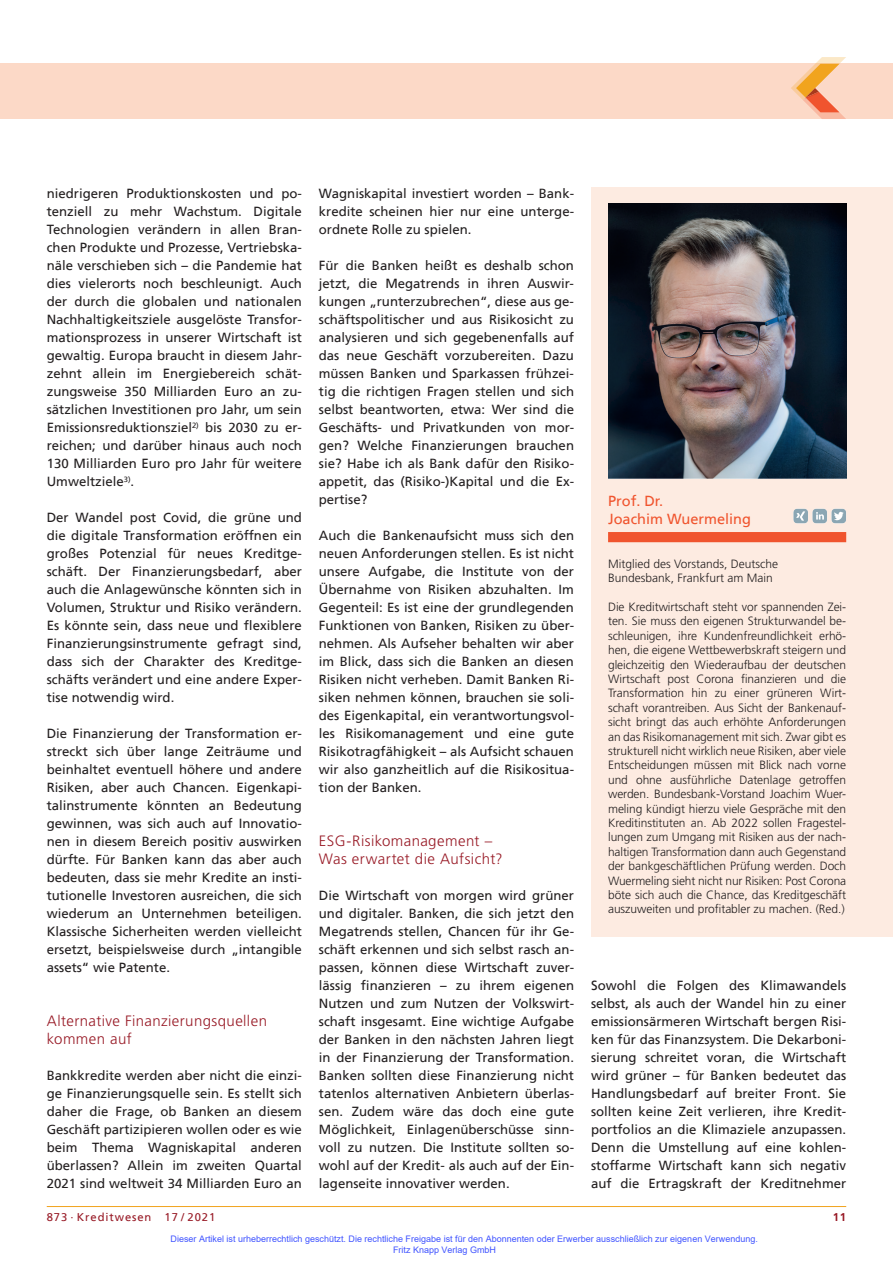
<style>
.page{position:relative;width:893px;height:1263px;background:#fff}
.page>*{position:absolute;margin:0;border:0;box-sizing:border-box;transform-origin:0 0}
.t1{font:300 15px/18px "Frutiger";letter-spacing:.025em;color:#981a26}
.t2{font:14.55px/17.4px "Frutiger";color:#f0542e}
.t3{font:13.2px/18px "Frutiger";color:#231f20;text-align:justify}
.t4{font:300 12px/14.4px "Frutiger";color:#231f20}
.t5{font:11.25px "Frutiger";letter-spacing:.08em;color:#981a26}
.t6{font:700 11.25px "Frutiger";color:#981a26}
.t7{font:9px/10.8px "Arial";color:#4054ff}
</style>
<div class="page">
<hr style="left:47px;top:1206px;width:799px;height:1px;background:#f1a31e">
<div style="left:0;top:64px;width:893px;height:55px;background:#fcd9c7"></div>
<svg style="left:791px;top:57px;width:55px;height:62px"></svg>
<div style="left:591px;top:187px;width:302px;height:749px;background:#fdebe1"></div>
<div style="left:608px;top:532px;width:238px;height:10px;background:#f0542e"></div>
<img style="left:608px;top:204px;width:238px;height:274px">
<svg style="left:793px;top:509px;width:53px;height:14px"></svg>
<p class="t3" style="left:47px;top:185px;width:257px">niedrigeren Produktionskosten und po&shy;tenziell zu mehr Wachstum. Digitale Technologien verändern in allen Bran&shy;chen Produkte und Prozesse, Vertriebska&shy;näle verschieben sich – die Pandemie hat dies vielerorts noch beschleunigt. Auch der durch die globalen und nationalen Nachhaltigkeitsziele ausgelöste Transfor&shy;mationsprozess in unserer Wirtschaft ist gewaltig. Europa braucht in diesem Jahr&shy;zehnt allein im Energiebereich schät&shy;zungsweise 350 Milliarden Euro an zu&shy;sätzlichen Investitionen pro Jahr, um sein Emissionsreduktionsziel<sup>2)</sup> bis 2030 zu er&shy;reichen; und darüber hinaus auch noch 130 Milliarden Euro pro Jahr für weitere Umweltziele<sup>3)</sup>.</p>
<p class="t3" style="left:47px;top:509px;width:257px">Der Wandel post Covid, die grüne und die digitale Transformation eröffnen ein großes Potenzial für neues Kreditge&shy;schäft. Der Finanzierungsbedarf, aber auch die Anlagewünsche könnten sich in Volumen, Struktur und Risiko verändern.<br>Es könnte sein, dass neue und flexiblere Finanzierungsinstrumente gefragt sind, dass sich der Charakter des Kreditge&shy;schäfts verändert und eine andere Exper&shy;tise notwendig wird.</p>
<p class="t3" style="left:47px;top:725px;width:257px">Die Finanzierung der Transformation er&shy;streckt sich über lange Zeiträume und beinhaltet eventuell höhere und andere Risiken, aber auch Chancen. Eigenkapi&shy;talinstrumente könnten an Bedeutung gewinnen, was sich auch auf Innovatio&shy;nen in diesem Bereich positiv auswirken dürfte. Für Banken kann das aber auch bedeuten, dass sie mehr Kredite an insti&shy;tutionelle Investoren ausreichen, die sich wiederum an Unternehmen beteiligen.<br>Klassische Sicherheiten werden vielleicht ersetzt, beispielsweise durch „intangible assets“ wie Patente.</p>
<p class="t1" style="left:47px;top:1012px;width:222px">Alternative Finanzierungsquellen kommen auf</p>
<p class="t3" style="left:47px;top:1067px;width:257px">Bankkredite werden aber nicht die einzi&shy;ge Finanzierungsquelle sein. Es stellt sich daher die Frage, ob Banken an diesem Geschäft partizipieren wollen oder es wie beim Thema Wagniskapital anderen überlassen? Allein im zweiten Quartal 2021 sind weltweit 34 Milliarden Euro an</p>
<p class="t3" style="left:319px;top:185px;width:257px">Wagniskapital investiert worden – Bank&shy;kredite scheinen hier nur eine unterge&shy;ordnete Rolle zu spielen.</p>
<p class="t3" style="left:319px;top:257px;width:257px">Für die Banken heißt es deshalb schon jetzt, die Megatrends in ihren Auswir&shy;kungen „runterzubrechen“, diese aus ge&shy;schäftspolitischer und aus Risikosicht zu analysieren und sich gegebenenfalls auf das neue Geschäft vorzubereiten. Dazu müssen Banken und Sparkassen frühzei&shy;tig die richtigen Fragen stellen und sich selbst beantworten, etwa: Wer sind die Geschäfts- und Privatkunden von mor&shy;gen? Welche Finanzierungen brauchen sie? Habe ich als Bank dafür den Risiko&shy;appetit, das (Risiko-)Kapital und die Ex&shy;pertise?</p>
<p class="t3" style="left:319px;top:527px;width:257px">Auch die Bankenaufsicht muss sich den neuen Anforderungen stellen. Es ist nicht unsere Aufgabe, die Institute von der Übernahme von Risiken abzuhalten. Im Gegenteil: Es ist eine der grundlegenden Funktionen von Banken, Risiken zu über&shy;nehmen. Als Aufseher behalten wir aber im Blick, dass sich die Banken an diesen Risiken nicht verheben. Damit Banken Ri&shy;siken nehmen können, brauchen sie soli&shy;des Eigenkapital, ein verantwortungsvol&shy;les Risikomanagement und eine gute Risikotragfähigkeit – als Aufsicht schauen wir also ganzheitlich auf die Risikositua&shy;tion der Banken.</p>
<p class="t1" style="left:319px;top:832px;width:185px">ESG-Risikomanagement –<br>Was erwartet die Aufsicht?</p>
<p class="t3" style="left:319px;top:887px;width:257px">Die Wirtschaft von morgen wird grüner und digitaler. Banken, die sich jetzt den Megatrends stellen, Chancen für ihr Ge&shy;schäft erkennen und sich selbst rasch an&shy;passen, können diese Wirtschaft zuver&shy;lässig finanzieren – zu ihrem eigenen Nutzen und zum Nutzen der Volkswirt&shy;schaft insgesamt. Eine wichtige Aufgabe der Banken in den nächsten Jahren liegt in der Finanzierung der Transformation.<br>Banken sollten diese Finanzierung nicht tatenlos alternativen Anbietern überlas&shy;sen. Zudem wäre das doch eine gute Möglichkeit, Einlagenüberschüsse sinn&shy;voll zu nutzen. Die Institute sollten so&shy;wohl auf der Kredit- als auch auf der Ein&shy;lagenseite innovativer werden.</p>
<p class="t2" style="left:608px;top:493px;width:144px">Prof. Dr.<br>Joachim Wuermeling</p>
<p class="t4" style="left:608px;top:556px;width:172px">Mitglied des Vorstands, Deutsche<br>Bundesbank, Frankfurt am Main</p>
<p class="t4" style="left:608px;top:600px;width:240px;text-align:justify">Die Kreditwirtschaft steht vor spannenden Zei&shy;ten. Sie muss den eigenen Strukturwandel be&shy;schleunigen, ihre Kundenfreundlichkeit erhö&shy;hen, die eigene Wettbewerbskraft steigern und gleichzeitig den Wiederaufbau der deutschen Wirtschaft post Corona finanzieren und die Transformation hin zu einer grüneren Wirt&shy;schaft vorantreiben. Aus Sicht der Bankenauf&shy;sicht bringt das auch erhöhte Anforderungen an das Risikomanagement mit sich. Zwar gibt es strukturell nicht wirklich neue Risiken, aber viele Entscheidungen müssen mit Blick nach vorne und ohne ausführliche Datenlage getroffen werden. Bundesbank-Vorstand Joachim Wuer&shy;meling kündigt hierzu viele Gespräche mit den Kreditinstituten an. Ab 2022 sollen Fragestel&shy;lungen zum Umgang mit Risiken aus der nach&shy;haltigen Transformation dann auch Gegenstand der bankgeschäftlichen Prüfung werden. Doch Wuermeling sieht nicht nur Risiken: Post Corona böte sich auch die Chance, das Kreditgeschäft auszuweiten und profitabler zu machen. (Red.)</p>
<p class="t3" style="left:591px;top:977px;width:257px">Sowohl die Folgen des Klimawandels selbst, als auch der Wandel hin zu einer emissionsärmeren Wirtschaft bergen Risi&shy;ken für das Finanzsystem. Die Dekarboni&shy;sierung schreitet voran, die Wirtschaft wird grüner – für Banken bedeutet das Handlungsbedarf auf breiter Front. Sie sollten keine Zeit verlieren, ihre Kredit&shy;portfolios an die Klimaziele anzupassen.<br>Denn die Umstellung auf eine kohlen&shy;stoffarme Wirtschaft kann sich negativ auf die Ertragskraft der Kreditnehmer</p>
<p class="t5" style="left:47px;top:1211px;width:170px">873 · Kreditwesen 17 / 2021</p>
<p class="t6" style="left:833px;top:1211px;width:15px">11</p>
<p class="t7" style="left:393px;top:1233px;width:366px;text-indent:-223px">Dieser Artikel ist urheberrechtlich geschützt. Die rechtliche Freigabe ist für den Abonnenten oder Erwerber ausschließlich zur eigenen Verwendung.<br>Fritz Knapp Verlag GmbH</p>
</div>
